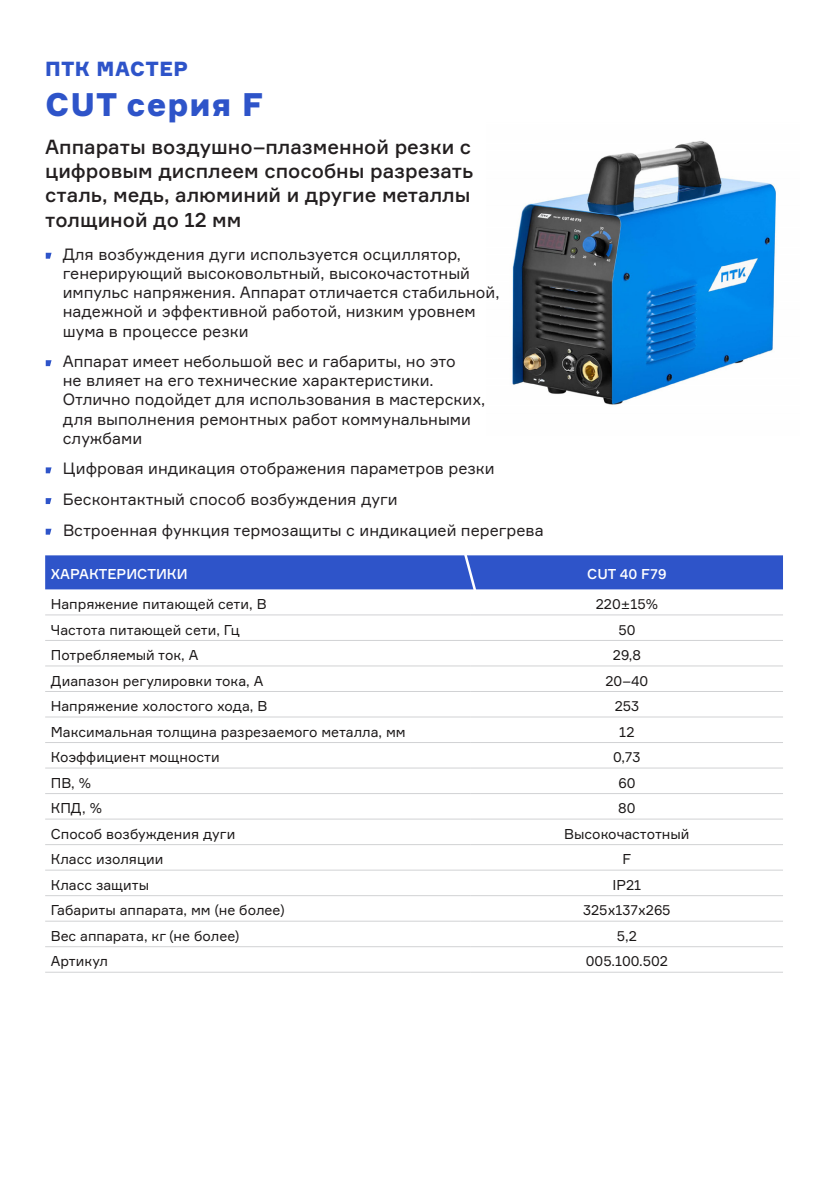
<style>
.page{position:relative;width:840px;height:1191px;background:#fff}
.page>*{position:absolute;margin:0;border:0;box-sizing:border-box;transform-origin:0 0}
.t1{font:900 32px "Formular";letter-spacing:.03em;color:#2e54c9}
.t2{font:500 20px/24px "Formular";color:#231f20}
.t3{font:900 20px "Formular";letter-spacing:.03em;color:#2e54c9}
.РАМКА_-_Описание_с_м{font:16px/19.2px "Formular";color:#231f20}
.t4{font:14px "Formular";color:#1a1717}
.t5{font:500 14px "Formular";color:#fff}
</style>
<div class="page">
<img style="left:512px;top:141px;width:264px;height:264px">
<svg style="left:46px;top:253px;width:6px;height:6px"></svg>
<svg style="left:46px;top:360px;width:6px;height:6px"></svg>
<svg style="left:46px;top:467px;width:6px;height:6px"></svg>
<svg style="left:46px;top:498px;width:5px;height:6px"></svg>
<svg style="left:46px;top:529px;width:5px;height:5px"></svg>
<hr style="left:45px;top:614px;width:425px;height:1px;background:#d1d2d4">
<hr style="left:470px;top:614px;width:312px;height:1px;background:#d1d2d4">
<hr style="left:45px;top:640px;width:425px;height:1px;background:#d1d2d4">
<hr style="left:470px;top:640px;width:312px;height:1px;background:#d1d2d4">
<hr style="left:45px;top:665px;width:425px;height:1px;background:#d1d2d4">
<hr style="left:470px;top:665px;width:312px;height:1px;background:#d1d2d4">
<hr style="left:45px;top:691px;width:425px;height:1px;background:#d1d2d4">
<hr style="left:470px;top:691px;width:312px;height:1px;background:#d1d2d4">
<hr style="left:45px;top:716px;width:425px;height:1px;background:#d1d2d4">
<hr style="left:470px;top:716px;width:312px;height:1px;background:#d1d2d4">
<hr style="left:45px;top:742px;width:425px;height:1px;background:#d1d2d4">
<hr style="left:470px;top:742px;width:312px;height:1px;background:#d1d2d4">
<hr style="left:45px;top:767px;width:425px;height:1px;background:#d1d2d4">
<hr style="left:470px;top:767px;width:312px;height:1px;background:#d1d2d4">
<hr style="left:45px;top:793px;width:425px;height:1px;background:#d1d2d4">
<hr style="left:470px;top:793px;width:312px;height:1px;background:#d1d2d4">
<hr style="left:45px;top:818px;width:425px;height:1px;background:#d1d2d4">
<hr style="left:470px;top:818px;width:312px;height:1px;background:#d1d2d4">
<hr style="left:45px;top:844px;width:425px;height:1px;background:#d1d2d4">
<hr style="left:470px;top:844px;width:312px;height:1px;background:#d1d2d4">
<hr style="left:45px;top:869px;width:425px;height:1px;background:#d1d2d4">
<hr style="left:470px;top:869px;width:312px;height:1px;background:#d1d2d4">
<hr style="left:45px;top:895px;width:425px;height:1px;background:#d1d2d4">
<hr style="left:470px;top:895px;width:312px;height:1px;background:#d1d2d4">
<hr style="left:45px;top:920px;width:425px;height:1px;background:#d1d2d4">
<hr style="left:470px;top:920px;width:312px;height:1px;background:#d1d2d4">
<hr style="left:45px;top:946px;width:425px;height:1px;background:#d1d2d4">
<hr style="left:470px;top:946px;width:312px;height:1px;background:#d1d2d4">
<hr style="left:45px;top:971px;width:425px;height:1px;background:#d1d2d4">
<hr style="left:470px;top:971px;width:312px;height:1px;background:#d1d2d4">
<div style="left:45px;top:555px;width:737px;height:35px;background:#2e54c9"></div>
<p class="t3" style="left:45px;top:57px;width:144px">ПТК МАСТЕР</p>
<p class="t1" style="left:45px;top:85px;width:219px">CUT серия F</p>
<p class="t2" style="left:45px;top:135px;width:429px">Аппараты воздушно–плазменной резки с цифровым дисплеем способны разрезать сталь, медь, алюминий и другие металлы толщиной до 12 мм</p>
<p class="РАМКА_-_Описание_с_м" style="left:63px;top:244px;width:438px">Для возбуждения дуги используется осциллятор, генерирующий высоковольтный, высокочастотный импульс напряжения. Аппарат отличается стабильной, надежной и эффективной работой, низким уровнем шума в процессе резки</p>
<p class="РАМКА_-_Описание_с_м" style="left:63px;top:351px;width:424px">Аппарат имеет небольшой вес и габариты, но это<br>не влияет на его технические характеристики.<br>Отлично подойдет для использования в мастерских, для выполнения ремонтных работ коммунальными службами</p>
<p class="РАМКА_-_Описание_с_м" style="left:63px;top:459px;width:433px">Цифровая индикация отображения параметров резки</p>
<p class="РАМКА_-_Описание_с_м" style="left:63px;top:489px;width:336px">Бесконтактный способ возбуждения дуги</p>
<p class="РАМКА_-_Описание_с_м" style="left:63px;top:520px;width:482px">Встроенная функция термозащиты с индикацией перегрева</p>
<p class="t5" style="left:51px;top:565px;width:138px">ХАРАКТЕРИСТИКИ</p>
<p class="t5" style="left:587px;top:565px;width:81px">CUT 40 F79</p>
<p class="t4" style="left:51px;top:595px;width:217px">Напряжение питающей сети, В</p>
<p class="t4" style="left:595px;top:595px;width:64px">220±15%</p>
<p class="t4" style="left:51px;top:621px;width:190px">Частота питающей сети, Гц</p>
<p class="t4" style="left:618px;top:621px;width:19px">50</p>
<p class="t4" style="left:51px;top:646px;width:149px">Потребляемый ток, А</p>
<p class="t4" style="left:612px;top:646px;width:30px">29,8</p>
<p class="t4" style="left:51px;top:672px;width:214px">Диапазон регулировки тока, А</p>
<p class="t4" style="left:605px;top:672px;width:44px">20–40</p>
<p class="t4" style="left:51px;top:697px;width:218px">Напряжение холостого хода, В</p>
<p class="t4" style="left:614px;top:697px;width:26px">253</p>
<p class="t4" style="left:51px;top:723px;width:356px">Максимальная толщина разрезаемого металла, мм</p>
<p class="t4" style="left:619px;top:723px;width:17px">12</p>
<p class="t4" style="left:51px;top:748px;width:170px">Коэффициент мощности</p>
<p class="t4" style="left:613px;top:748px;width:29px">0,73</p>
<p class="t4" style="left:51px;top:774px;width:42px">ПВ, %</p>
<p class="t4" style="left:618px;top:774px;width:19px">60</p>
<p class="t4" style="left:51px;top:799px;width:53px">КПД, %</p>
<p class="t4" style="left:618px;top:799px;width:19px">80</p>
<p class="t4" style="left:51px;top:825px;width:186px">Способ возбуждения дуги</p>
<p class="t4" style="left:564px;top:825px;width:127px">Высокочастотный</p>
<p class="t4" style="left:51px;top:850px;width:114px">Класс изоляции</p>
<p class="t4" style="left:622px;top:850px;width:10px">F</p>
<p class="t4" style="left:51px;top:876px;width:100px">Класс защиты</p>
<p class="t4" style="left:612px;top:876px;width:30px">IP21</p>
<p class="t4" style="left:51px;top:901px;width:235px">Габариты аппарата, мм (не более)</p>
<p class="t4" style="left:583px;top:901px;width:89px">325х137х265</p>
<p class="t4" style="left:51px;top:927px;width:190px">Вес аппарата, кг (не более)</p>
<p class="t4" style="left:616px;top:927px;width:21px">5,2</p>
<p class="t4" style="left:51px;top:952px;width:59px">Артикул</p>
<p class="t4" style="left:585px;top:952px;width:84px">005.100.502</p>
</div>
